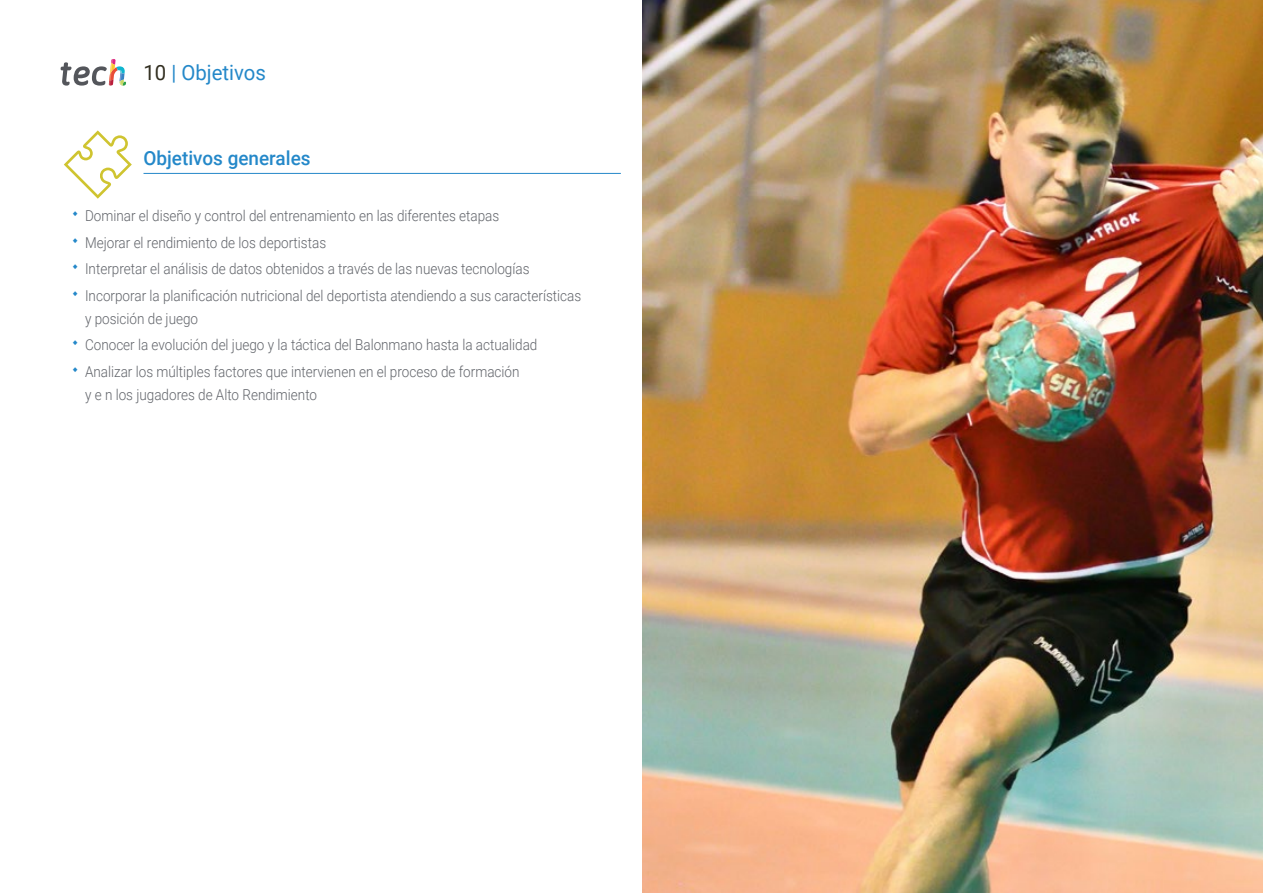
<style>
.page{position:relative;width:1263px;height:893px;background:#fff}
.page>*{position:absolute;margin:0;border:0;box-sizing:border-box;transform-origin:0 0}
.t1{font:21px "Roboto";color:#2488c9}
.t2{font:500 19.5px "Roboto";color:#2488c9}
.t3{font:300 15px/26.7px "Roboto";color:#61646a;scale:.9 1}
.s1{color:#312e20}
</style>
<div class="page">
<hr style="left:144px;top:173px;width:477px;height:1px;background:#2488c9">
<svg style="left:64px;top:130px;width:68px;height:69px"></svg>
<svg style="left:61px;top:59px;width:65px;height:27px"></svg>
<img style="left:642px;top:0;width:621px;height:893px">
<h1 class="t1" style="left:144px;top:57px;width:124px"><span class="s1">10</span> | Objetivos</h1>
<h2 class="t2" style="left:144px;top:144px;width:169px">Objetivos generales</h2>
<p class="t3" style="left:85px;top:202px;width:553px">Dominar el diseño y control del entrenamiento en las diferentes etapas<br>Mejorar el rendimiento de los deportistas<br>Interpretar el análisis de datos obtenidos a través de las nuevas tecnologías Incorporar la planificación nutricional del deportista atendiendo a sus características</p>
<p class="t3" style="left:85px;top:304px;width:504px">y posición de juego<br>Conocer la evolución del juego y la táctica del Balonmano hasta la actualidad<br>Analizar los múltiples factores que intervienen en el proceso de formación</p>
<p class="t3" style="left:85px;top:380px;width:259px">y e n los jugadores de Alto Rendimiento</p>
</div>
